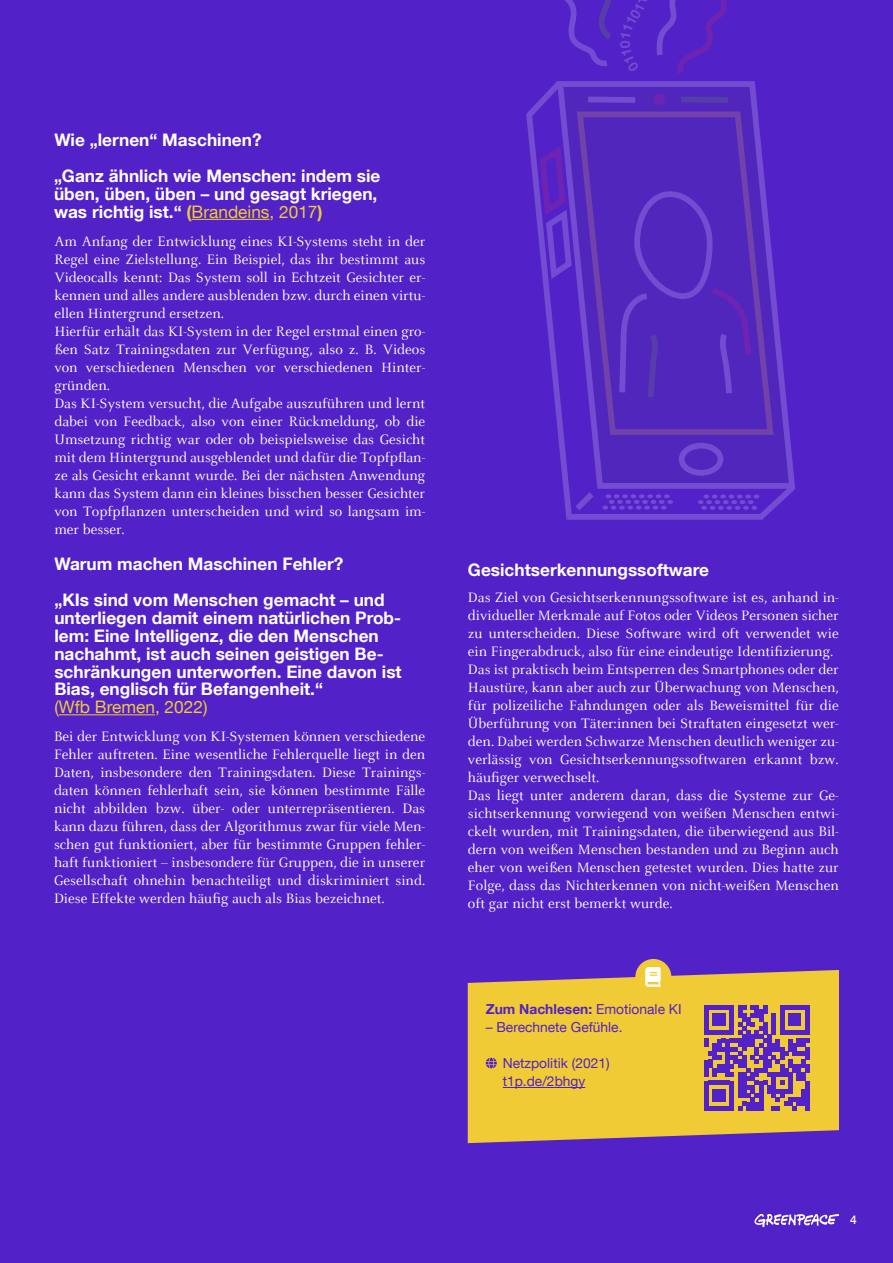
<style>
.page{position:relative;width:893px;height:1263px;background:#5221c7}
.page>*{position:absolute;margin:0;border:0;box-sizing:border-box;transform-origin:0 0}
.t1{font:700 17.25px/18px "Helvetica Neue LT Com";color:#fff}
.t2{font:17.25px "Helvetica Neue LT Com";color:#f0cb35}
.t3{font:15px/18px "Celeste";color:#fff}
.t4{font:13.8px/18px "Helvetica Neue LT Com";color:#5221c7}
.t5{font:700 13.8px "Helvetica Neue LT Com";color:#5221c7}
.t6{font:500 12px "Helvetica Neue LT Com";color:#fff}
.s1{color:#f0cb35}
.s2{font-weight:400;color:#f0cb35}
.s3{font-weight:400}
</style>
<div class="page">
<hr style="left:59px;top:714px;width:96px;height:1px;background:#f0cb35">
<svg style="left:468px;top:970px;width:371px;height:173px;background:#e1bb42"></svg>
<div style="left:635px;top:959px;width:36px;height:36px;background:#f0cb35;border-radius:50%"></div>
<hr style="left:503px;top:1087px;width:82px;height:1px;background:#5221c7">
<svg style="left:486px;top:1058px;width:11px;height:10px"></svg>
<svg style="left:645px;top:967px;width:16px;height:20px"></svg>
<svg style="left:704px;top:1005px;width:105px;height:105px"></svg>
<svg style="left:754px;top:1214px;width:85px;height:12px"></svg>
<hr style="left:192px;top:219px;width:78px;height:1px;background:#f0cb35">
<svg style="left:526px;top:82px;width:269px;height:438px"></svg>
<svg style="left:557px;top:81px;width:238px;height:408px"></svg>
<svg style="left:577px;top:112px;width:196px;height:323px;fill:#5026bc"></svg>
<svg style="left:575px;top:492px;width:19px;height:18px"></svg>
<svg style="left:540px;top:146px;width:32px;height:133px"></svg>
<svg style="left:602px;top:494px;width:71px;height:16px"></svg>
<svg style="left:698px;top:494px;width:61px;height:16px"></svg>
<svg style="left:679px;top:443px;width:44px;height:33px"></svg>
<svg style="left:588px;top:97px;width:47px;height:6px"></svg>
<svg style="left:681px;top:97px;width:47px;height:6px"></svg>
<svg style="left:619px;top:191px;width:132px;height:206px"></svg>
<div style="left:653px;top:94px;width:12px;height:11px;background:#6f23b3;border-radius:50%"></div>
<svg style="left:565px;top:0;width:46px;height:66px"></svg>
<svg style="left:657px;top:0;width:70px;height:74px"></svg>
<p class="t1" style="left:54px;top:131px;width:209px">Wie „lernen“ Maschinen?</p>
<p class="t1" style="left:54px;top:166px;width:328px">„Ganz ähnlich wie Menschen: indem sie üben, üben, üben – und gesagt kriegen, was richtig ist.“ <span class="s1">(</span><span class="s2">Brandeins, 2017</span><span class="s1">)</span></p>
<p class="t3" style="left:54px;top:233px;width:372px">Am Anfang der Entwicklung eines KI-Systems steht in der Regel eine Zielstellung. Ein Beispiel, das ihr bestimmt aus Videocalls kennt: Das System soll in Echtzeit Gesichter er&shy;kennen und alles andere ausblenden bzw. durch einen virtu&shy;ellen Hintergrund ersetzen.<br>Hierfür erhält das KI-System in der Regel erstmal einen gro&shy;ßen Satz Trainingsdaten zur Verfügung, also z. B. Videos von verschiedenen Menschen vor verschiedenen Hinter&shy;gründen.<br>Das KI-System versucht, die Aufgabe auszuführen und lernt dabei von Feedback, also von einer Rückmeldung, ob die Umsetzung richtig war oder ob beispielsweise das Gesicht mit dem Hintergrund ausgeblendet und dafür die Topfpflan&shy;ze als Gesicht erkannt wurde. Bei der nächsten Anwendung kann das System dann ein kleines bisschen besser Gesichter von Topfpflanzen unterscheiden und wird so langsam im&shy;mer besser.</p>
<p class="t1" style="left:54px;top:555px;width:291px">Warum machen Maschinen Fehler?</p>
<p class="t1" style="left:468px;top:560px;width:243px">Gesichtserkennungssoftware</p>
<p class="t1" style="left:54px;top:590px;width:349px">„KIs sind vom Menschen gemacht – und unterliegen damit einem natürlichen Prob&shy;lem: Eine Intelligenz, die den Menschen nachahmt, ist auch seinen geistigen Be&shy;schränkungen unterworfen. Eine davon ist Bias, englisch für Befangenheit.“</p>
<p class="t2" style="left:54px;top:697px;width:155px">(Wfb Bremen, 2022)</p>
<p class="t3" style="left:54px;top:728px;width:373px;text-align:justify">Bei der Entwicklung von KI-Systemen können verschiedene Fehler auftreten. Eine wesentliche Fehlerquelle liegt in den Daten, insbesondere den Trainingsdaten. Diese Trainings&shy;daten können fehlerhaft sein, sie können bestimmte Fälle nicht abbilden bzw. über- oder unterrepräsentieren. Das kann dazu führen, dass der Algorithmus zwar für viele Men&shy;schen gut funktioniert, aber für bestimmte Gruppen fehler&shy;haft funktioniert – insbesondere für Gruppen, die in unserer Gesellschaft ohnehin benachteiligt und diskriminiert sind.<br>Diese Effekte werden häufig auch als Bias bezeichnet.</p>
<p class="t3" style="left:468px;top:589px;width:372px">Das Ziel von Gesichtserkennungssoftware ist es, anhand in&shy;dividueller Merkmale auf Fotos oder Videos Personen sicher zu unterscheiden. Diese Software wird oft verwendet wie ein Fingerabdruck, also für eine eindeutige Identifizierung.<br>Das ist praktisch beim Entsperren des Smartphones oder der Haustüre, kann aber auch zur Überwachung von Menschen, für polizeiliche Fahndungen oder als Beweismittel für die Überführung von Täter:innen bei Straftaten eingesetzt wer&shy;den. Dabei werden Schwarze Menschen deutlich weniger zu&shy;verlässig von Gesichtserkennungssoftwaren erkannt bzw. häufiger verwechselt.<br>Das liegt unter anderem daran, dass die Systeme zur Ge&shy;sichtserkennung vorwiegend von weißen Menschen entwi&shy;ckelt wurden, mit Trainingsdaten, die überwiegend aus Bil&shy;dern von weißen Menschen bestanden und zu Beginn auch eher von weißen Menschen getestet wurden. Dies hatte zur Folge, dass das Nichterkennen von nicht-weißen Menschen oft gar nicht erst bemerkt wurde.</p>
<p class="t5" style="left:486px;top:1001px;width:197px">Zum Nachlesen: <span class="s3">Emotionale KI</span></p>
<p class="t4" style="left:486px;top:1018px;width:138px">– Berechnete Gefühle.</p>
<p class="t4" style="left:503px;top:1054px;width:108px">Netzpolitik (2021) t1p.de/2bhgy</p>
<p class="t6" style="left:850px;top:1212px;width:8px">4</p>
</div>
